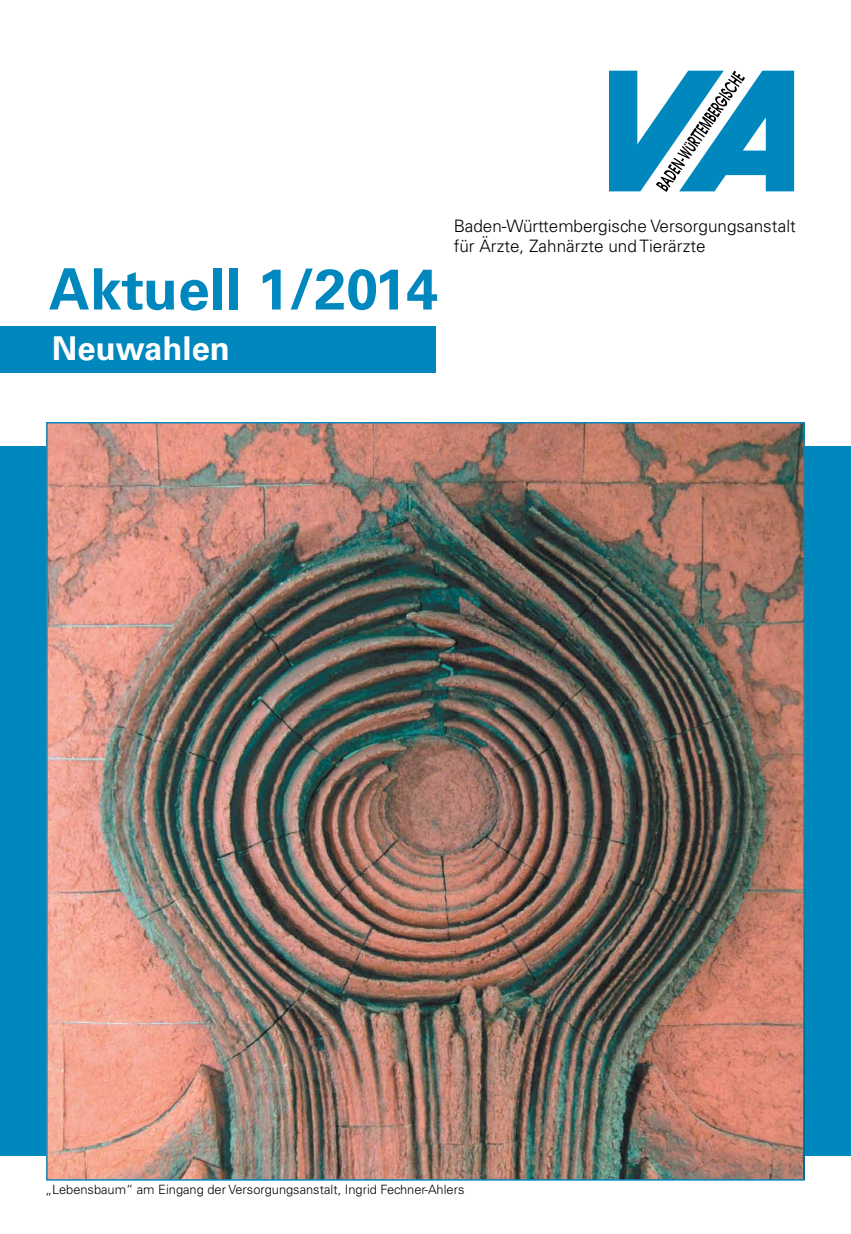
<style>
.page{position:relative;width:851px;height:1234px;background:#fff}
.page>*{position:absolute;margin:0;border:0;box-sizing:border-box;transform-origin:0 0}
.t1{font:700 57px "Univers LT";color:#0088be}
.t2{font:700 32.85px "Univers LT";color:#fff}
.t3{font:300 17.1px/20.5px "Univers LT";color:#000}
.t4{font:300 12.9px "Univers LT";color:#000}
</style>
<div class="page">
<svg style="left:609px;top:71px;width:185px;height:120px"></svg>
<div style="left:0;top:446px;width:850px;height:709px;background:#0088be"></div>
<img style="left:48px;top:424px;width:754px;height:754px">
<div style="left:0;top:326px;width:436px;height:47px;background:#0088be"></div>
<h1 class="t1" style="left:49px;top:256px;width:390px">Aktuell 1/2014</h1>
<h2 class="t2" style="left:52px;top:329px;width:179px">Neuwahlen</h2>
<p class="t3" style="left:453px;top:215px;width:343px">Baden-Württembergische Versorgungsanstalt für Ärzte, Zahnärzte und Tierärzte</p>
<p class="t4" style="left:45px;top:1181px;width:421px">„Lebensbaum“ am Eingang der Versorgungsanstalt, Ingrid Fechner-Ahlers</p>
</div>
